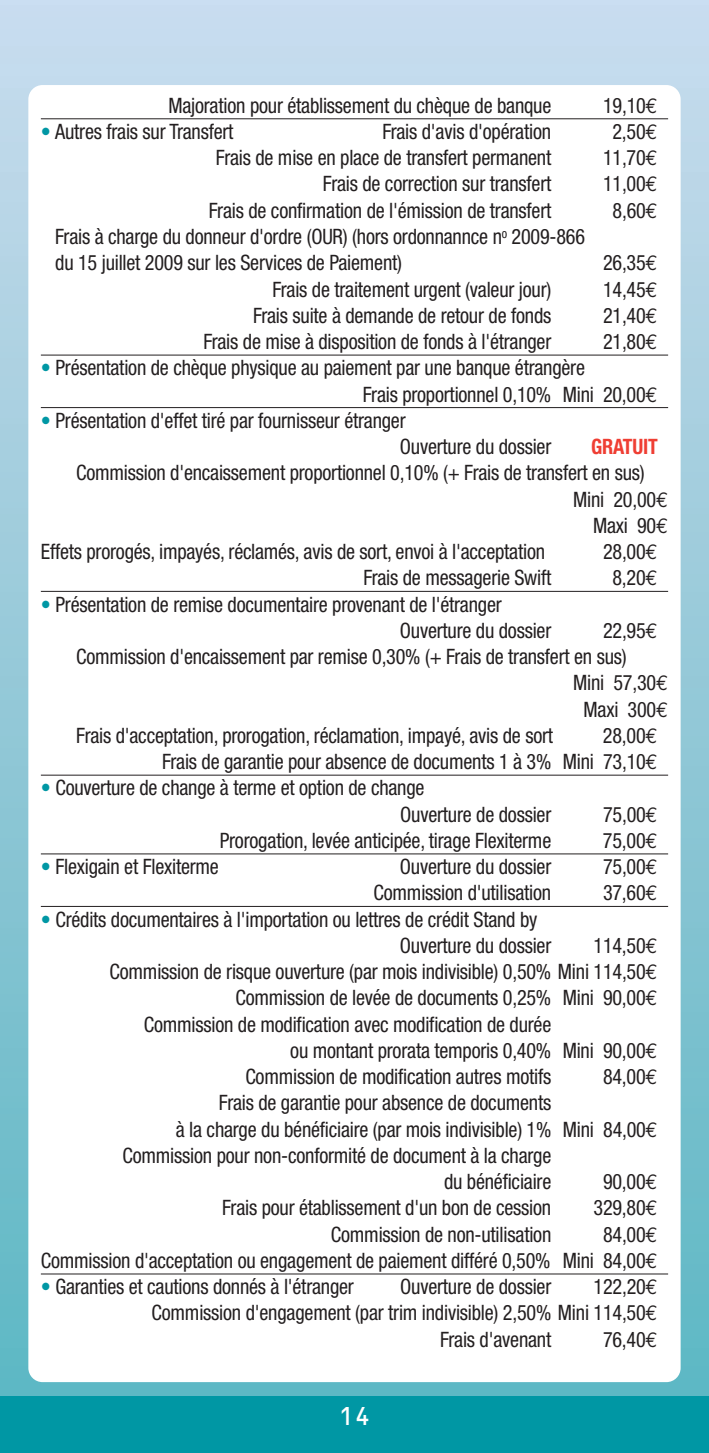
<style>
.page{position:relative;width:709px;height:1453px;background:#fff}
.page>*{position:absolute;margin:0;border:0;box-sizing:border-box;transform-origin:0 0}
.t1{font:25px "OCRF";color:#fff}
.t2{font:condensed 21.25px/26.2px "Helvetica Neue";letter-spacing:-.01em;color:#231f20;scale:.95 1}
.t3{font:700 condensed 21.25px "Helvetica Neue";letter-spacing:-.01em;color:#ef3e33;scale:.95 1}
.s1{font-family:"Euro Mono";font-stretch:normal}
.s2{color:#0097a4}
</style>
<div class="page">
<div style="left:0;top:0;width:709px;height:1453px;background:linear-gradient(to bottom,#cadcee,#5db7c3)"></div>
<div style="left:28px;top:85px;width:652px;height:1297px;background:#fff;border-radius:14px"></div>
<hr style="left:41px;top:118px;width:627px;height:1px;background:#231f20">
<hr style="left:41px;top:355px;width:627px;height:1px;background:#231f20">
<hr style="left:41px;top:407px;width:627px;height:1px;background:#231f20">
<hr style="left:41px;top:591px;width:627px;height:1px;background:#231f20">
<hr style="left:41px;top:775px;width:627px;height:1px;background:#231f20">
<hr style="left:41px;top:853px;width:627px;height:1px;background:#231f20">
<hr style="left:41px;top:906px;width:627px;height:1px;background:#231f20">
<hr style="left:41px;top:1273px;width:627px;height:1px;background:#231f20">
<div style="left:0;top:1396px;width:709px;height:57px;background:#0097a4"></div>
<p class="t2" style="left:168px;top:94px;width:404px">Majoration pour établissement du chèque de banque</p>
<p class="t2" style="left:603px;top:94px;width:59px">19,10<span class="s1">€</span></p>
<p class="t2" style="left:41px;top:120px;width:204px"><span class="s2">•</span> Autres frais sur Transfert</p>
<p class="t2" style="left:382px;top:120px;width:179px">Frais d'avis d'opération</p>
<p class="t2" style="left:612px;top:120px;width:49px">2,50<span class="s1">€</span></p>
<p class="t2" style="left:216px;top:146px;width:354px">Frais de mise en place de transfert permanent</p>
<p class="t2" style="left:603px;top:146px;width:59px">11,70<span class="s1">€</span></p>
<p class="t2" style="left:323px;top:173px;width:242px">Frais de correction sur transfert</p>
<p class="t2" style="left:603px;top:173px;width:59px">11,00<span class="s1">€</span></p>
<p class="t2" style="left:209px;top:199px;width:362px">Frais de confirmation de l'émission de transfert</p>
<p class="t2" style="left:612px;top:199px;width:49px">8,60<span class="s1">€</span></p>
<p class="t2" style="left:55px;top:225px;width:559px">Frais à charge du donneur d'ordre (OUR) (hors ordonnannce n<sup>o</sup> 2009-866 du 15 juillet 2009 sur les Services de Paiement)</p>
<p class="t2" style="left:603px;top:251px;width:59px">26,35<span class="s1">€</span></p>
<p class="t2" style="left:272px;top:278px;width:295px">Frais de traitement urgent (valeur jour)</p>
<p class="t2" style="left:603px;top:278px;width:59px">14,45<span class="s1">€</span></p>
<p class="t2" style="left:253px;top:304px;width:315px">Frais suite à demande de retour de fonds</p>
<p class="t2" style="left:603px;top:304px;width:59px">21,40<span class="s1">€</span></p>
<p class="t2" style="left:203px;top:330px;width:368px">Frais de mise à disposition de fonds à l'étranger</p>
<p class="t2" style="left:603px;top:330px;width:59px">21,80<span class="s1">€</span></p>
<p class="t2" style="left:363px;top:356px;width:312px;text-indent:-322px"><span class="s2">•</span> Présentation de chèque physique au paiement par une banque étrangère<br>Frais proportionnel 0,10% Mini 20,00<span class="s1">€</span></p>
<p class="t2" style="left:400px;top:409px;width:161px;text-indent:-359px"><span class="s2">•</span> Présentation d'effet tiré par fournisseur étranger<br>Ouverture du dossier</p>
<p class="t3" style="left:591px;top:439px;width:72px">GRATUIT</p>
<p class="t2" style="left:76px;top:461px;width:600px">Commission d'encaissement proportionnel 0,10% (+ Frais de transfert en sus)</p>
<p class="t2" style="left:573px;top:488px;width:101px">Mini 20,00<span class="s1">€</span></p>
<p class="t2" style="left:593px;top:514px;width:80px">Maxi 90<span class="s1">€</span></p>
<p class="t2" style="left:41px;top:540px;width:532px">Effets prorogés, impayés, réclamés, avis de sort, envoi à l'acceptation</p>
<p class="t2" style="left:603px;top:540px;width:59px">28,00<span class="s1">€</span></p>
<p class="t2" style="left:363px;top:566px;width:199px">Frais de messagerie Swift</p>
<p class="t2" style="left:612px;top:566px;width:49px">8,20<span class="s1">€</span></p>
<p class="t2" style="left:400px;top:593px;width:161px;text-indent:-359px"><span class="s2">•</span> Présentation de remise documentaire provenant de l'étranger<br>Ouverture du dossier</p>
<p class="t2" style="left:603px;top:619px;width:59px">22,95<span class="s1">€</span></p>
<p class="t2" style="left:76px;top:645px;width:581px">Commission d'encaissement par remise 0,30% (+ Frais de transfert en sus)</p>
<p class="t2" style="left:573px;top:671px;width:101px">Mini 57,30<span class="s1">€</span></p>
<p class="t2" style="left:583px;top:698px;width:90px">Maxi 300<span class="s1">€</span></p>
<p class="t2" style="left:76px;top:724px;width:503px">Frais d'acceptation, prorogation, réclamation, impayé, avis de sort</p>
<p class="t2" style="left:162px;top:724px;width:523px;text-align:right">28,00<span class="s1">€<br></span>Frais de garantie pour absence de documents 1 à 3% Mini 73,10<span class="s1">€</span></p>
<p class="t2" style="left:400px;top:776px;width:161px;text-indent:-359px"><span class="s2">•</span> Couverture de change à terme et option de change<br>Ouverture de dossier</p>
<p class="t2" style="left:603px;top:803px;width:59px">75,00<span class="s1">€</span></p>
<p class="t2" style="left:220px;top:829px;width:350px">Prorogation, levée anticipée, tirage Flexiterme</p>
<p class="t2" style="left:603px;top:829px;width:59px">75,00<span class="s1">€</span></p>
<p class="t2" style="left:41px;top:855px;width:189px"><span class="s2">•</span> Flexigain et Flexiterme</p>
<p class="t2" style="left:400px;top:855px;width:161px">Ouverture du dossier</p>
<p class="t2" style="left:603px;top:855px;width:59px">75,00<span class="s1">€</span></p>
<p class="t2" style="left:373px;top:881px;width:188px">Commission d'utilisation</p>
<p class="t2" style="left:603px;top:881px;width:59px">37,60<span class="s1">€</span></p>
<p class="t2" style="left:400px;top:908px;width:161px;text-indent:-359px"><span class="s2">•</span> Crédits documentaires à l'importation ou lettres de crédit Stand by<br>Ouverture du dossier</p>
<p class="t2" style="left:593px;top:934px;width:69px">114,50<span class="s1">€</span></p>
<p class="t2" style="left:110px;top:960px;width:578px">Commission de risque ouverture (par mois indivisible) 0,50% Mini 114,50<span class="s1">€</span></p>
<p class="t2" style="left:235px;top:986px;width:446px">Commission de levée de documents 0,25% Mini 90,00<span class="s1">€</span></p>
<p class="t2" style="left:144px;top:1013px;width:430px">Commission de modification avec modification de durée</p>
<p class="t2" style="left:290px;top:1039px;width:388px">ou montant prorata temporis 0,40% Mini 90,00<span class="s1">€</span></p>
<p class="t2" style="left:245px;top:1065px;width:323px">Commission de modification autres motifs</p>
<p class="t2" style="left:603px;top:1065px;width:59px">84,00<span class="s1">€</span></p>
<p class="t2" style="left:219px;top:1091px;width:351px">Frais de garantie pour absence de documents</p>
<p class="t2" style="left:176px;top:1118px;width:508px">à la charge du bénéficiaire (par mois indivisible) 1% Mini 84,00<span class="s1">€</span></p>
<p class="t2" style="left:122px;top:1144px;width:453px">Commission pour non-conformité de document à la charge</p>
<p class="t2" style="left:444px;top:1170px;width:114px">du bénéficiaire</p>
<p class="t2" style="left:603px;top:1170px;width:59px">90,00<span class="s1">€</span></p>
<p class="t2" style="left:222px;top:1196px;width:348px">Frais pour établissement d'un bon de cession</p>
<p class="t2" style="left:593px;top:1196px;width:69px">329,80<span class="s1">€</span></p>
<p class="t2" style="left:331px;top:1223px;width:233px">Commission de non-utilisation</p>
<p class="t2" style="left:41px;top:1223px;width:650px;text-align:right">84,00<span class="s1">€<br></span>Commission d'acceptation ou engagement de paiement différé 0,50% Mini 84,00<span class="s1">€</span></p>
<p class="t2" style="left:41px;top:1275px;width:331px"><span class="s2">•</span> Garanties et cautions donnés à l'étranger</p>
<p class="t2" style="left:400px;top:1275px;width:160px">Ouverture de dossier</p>
<p class="t2" style="left:593px;top:1275px;width:69px">122,20<span class="s1">€</span></p>
<p class="t2" style="left:152px;top:1301px;width:534px">Commission d'engagement (par trim indivisible) 2,50% Mini 114,50<span class="s1">€</span></p>
<p class="t2" style="left:440px;top:1328px;width:118px">Frais d'avenant</p>
<p class="t2" style="left:603px;top:1328px;width:59px">76,40<span class="s1">€</span></p>
<p class="t1" style="left:338px;top:1406px;width:33px">14</p>
</div>
